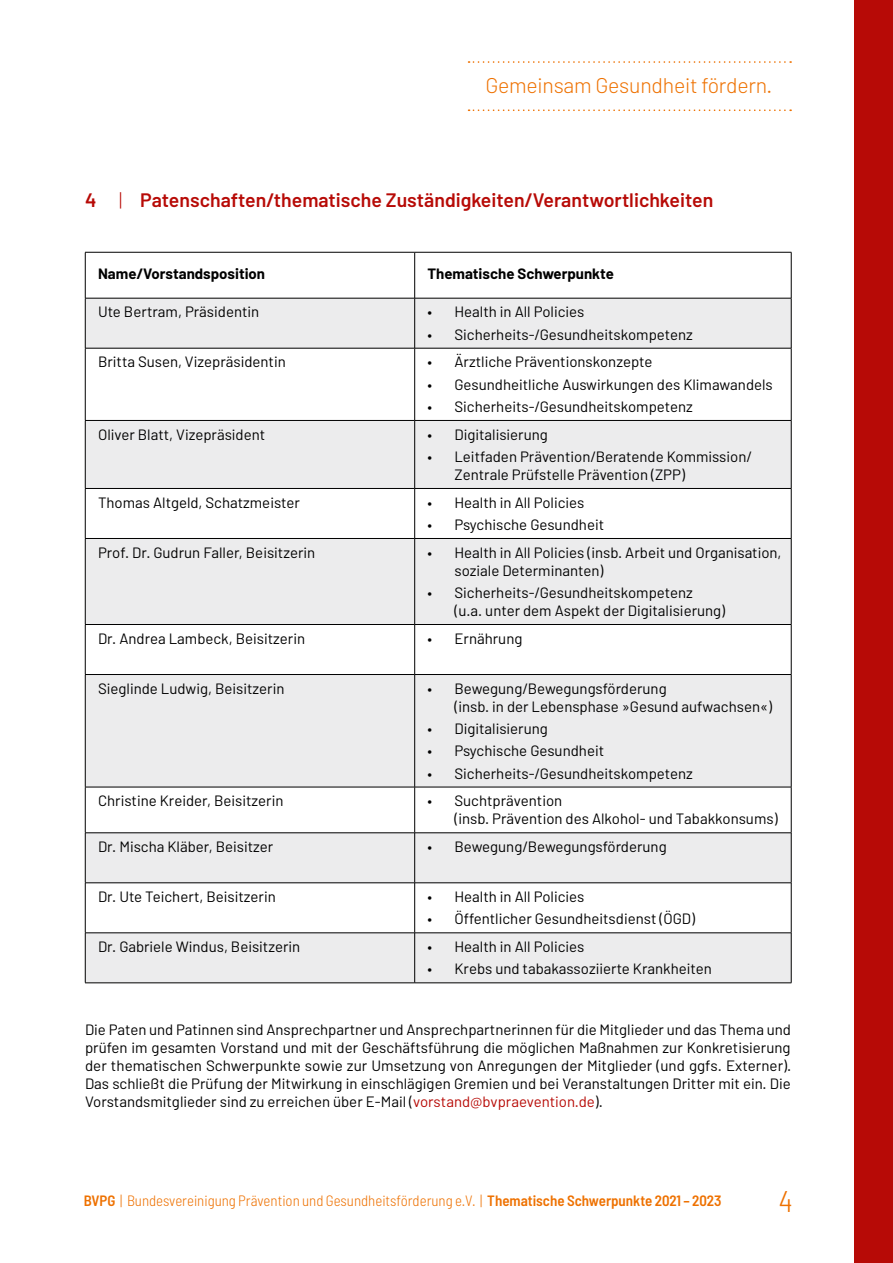
<style>
.page{position:relative;width:893px;height:1263px;background:#fff}
.page>*{position:absolute;margin:0;border:0;box-sizing:border-box;transform-origin:0 0}
.t1{font:300 semi-condensed 30px "Barlow";color:#ee7100}
.t2{font:300 21.3px "Barlow";letter-spacing:-.01em;color:#ee7100}
.t3{font:600 19.5px "Barlow";color:#b70a06}
.t4{font:15px/18px "Barlow";color:#000}
.t5{font:300 semi-condensed 15px "Barlow";color:#ee7100}
.t6{font:700 15px "Barlow";color:#000}
.s1{font-weight:300}
.s2{color:#b70a06}
.s3{font-weight:600}
</style>
<div class="page">
<div style="left:855px;top:0;width:38px;height:1263px;background:#b70a06"></div>
<svg style="left:469px;top:61px;width:322px;height:2px"></svg>
<svg style="left:469px;top:109px;width:322px;height:2px"></svg>
<svg style="left:86px;top:299px;width:705px;height:683px;fill:#ececed"></svg>
<hr style="left:85px;top:252px;width:330px;height:1px;background:#000">
<hr style="left:85px;top:252px;width:1px;height:46px;background:#000">
<hr style="left:415px;top:252px;width:376px;height:1px;background:#000">
<hr style="left:414px;top:252px;width:1px;height:46px;background:#000">
<hr style="left:791px;top:252px;width:1px;height:46px;background:#000">
<hr style="left:85px;top:298px;width:330px;height:1px;background:#000">
<hr style="left:85px;top:298px;width:1px;height:50px;background:#000">
<hr style="left:415px;top:298px;width:376px;height:1px;background:#000">
<hr style="left:414px;top:298px;width:1px;height:50px;background:#000">
<hr style="left:791px;top:298px;width:1px;height:50px;background:#000">
<hr style="left:85px;top:348px;width:330px;height:1px;background:#000">
<hr style="left:85px;top:348px;width:1px;height:72px;background:#000">
<hr style="left:415px;top:348px;width:376px;height:1px;background:#000">
<hr style="left:414px;top:348px;width:1px;height:72px;background:#000">
<hr style="left:791px;top:348px;width:1px;height:72px;background:#000">
<hr style="left:85px;top:420px;width:330px;height:1px;background:#000">
<hr style="left:85px;top:421px;width:1px;height:67px;background:#000">
<hr style="left:415px;top:420px;width:376px;height:1px;background:#000">
<hr style="left:414px;top:421px;width:1px;height:67px;background:#000">
<hr style="left:791px;top:421px;width:1px;height:67px;background:#000">
<hr style="left:85px;top:488px;width:330px;height:1px;background:#000">
<hr style="left:85px;top:489px;width:1px;height:49px;background:#000">
<hr style="left:415px;top:488px;width:376px;height:1px;background:#000">
<hr style="left:414px;top:489px;width:1px;height:49px;background:#000">
<hr style="left:791px;top:489px;width:1px;height:49px;background:#000">
<hr style="left:85px;top:538px;width:330px;height:1px;background:#000">
<hr style="left:85px;top:539px;width:1px;height:85px;background:#000">
<hr style="left:415px;top:538px;width:376px;height:1px;background:#000">
<hr style="left:414px;top:539px;width:1px;height:85px;background:#000">
<hr style="left:791px;top:539px;width:1px;height:85px;background:#000">
<hr style="left:85px;top:624px;width:330px;height:1px;background:#000">
<hr style="left:85px;top:625px;width:1px;height:49px;background:#000">
<hr style="left:415px;top:624px;width:376px;height:1px;background:#000">
<hr style="left:414px;top:625px;width:1px;height:49px;background:#000">
<hr style="left:791px;top:625px;width:1px;height:49px;background:#000">
<hr style="left:85px;top:674px;width:330px;height:1px;background:#000">
<hr style="left:85px;top:675px;width:1px;height:112px;background:#000">
<hr style="left:415px;top:674px;width:376px;height:1px;background:#000">
<hr style="left:414px;top:675px;width:1px;height:112px;background:#000">
<hr style="left:791px;top:675px;width:1px;height:112px;background:#000">
<hr style="left:85px;top:787px;width:330px;height:1px;background:#000">
<hr style="left:85px;top:787px;width:1px;height:45px;background:#000">
<hr style="left:415px;top:787px;width:376px;height:1px;background:#000">
<hr style="left:414px;top:787px;width:1px;height:45px;background:#000">
<hr style="left:791px;top:787px;width:1px;height:45px;background:#000">
<hr style="left:85px;top:832px;width:330px;height:1px;background:#000">
<hr style="left:85px;top:833px;width:1px;height:49px;background:#000">
<hr style="left:415px;top:832px;width:376px;height:1px;background:#000">
<hr style="left:414px;top:833px;width:1px;height:49px;background:#000">
<hr style="left:791px;top:833px;width:1px;height:49px;background:#000">
<hr style="left:85px;top:882px;width:330px;height:1px;background:#000">
<hr style="left:85px;top:883px;width:1px;height:49px;background:#000">
<hr style="left:415px;top:882px;width:376px;height:1px;background:#000">
<hr style="left:414px;top:883px;width:1px;height:49px;background:#000">
<hr style="left:791px;top:883px;width:1px;height:49px;background:#000">
<hr style="left:85px;top:932px;width:330px;height:1px;background:#000">
<hr style="left:85px;top:933px;width:1px;height:49px;background:#000">
<hr style="left:415px;top:932px;width:376px;height:1px;background:#000">
<hr style="left:414px;top:933px;width:1px;height:49px;background:#000">
<hr style="left:791px;top:933px;width:1px;height:49px;background:#000">
<hr style="left:85px;top:982px;width:330px;height:1px;background:#000">
<hr style="left:415px;top:982px;width:376px;height:1px;background:#000">
<h2 class="t2" style="left:485px;top:72px;width:289px">Gemeinsam Gesundheit fördern.</h2>
<h2 class="t3" style="left:85px;top:188px;width:630px">4 <span class="s1">|</span> Patenschaften/thematische Zuständigkeiten/Verantwortlichkeiten</h2>
<p class="t6" style="left:98px;top:264px;width:169px">Name/Vorstandsposition</p>
<p class="t6" style="left:427px;top:264px;width:188px">Thematische Schwerpunkte</p>
<p class="t4" style="left:98px;top:303px;width:163px">Ute Bertram, Präsidentin</p>
<p class="t4" style="left:427px;top:303px;width:159px">• Health in All Policies</p>
<p class="t4" style="left:427px;top:325px;width:267px">• Sicherheits-/Gesundheitskompetenz</p>
<p class="t4" style="left:98px;top:353px;width:189px">Britta Susen, Vizepräsidentin</p>
<p class="t4" style="left:427px;top:353px;width:226px">• Ärztliche Präventionskonzepte</p>
<p class="t4" style="left:427px;top:375px;width:347px">• Gesundheitliche Auswirkungen des Klimawandels</p>
<p class="t4" style="left:427px;top:397px;width:267px">• Sicherheits-/Gesundheitskompetenz</p>
<p class="t4" style="left:98px;top:425px;width:169px">Oliver Blatt, Vizepräsident</p>
<p class="t4" style="left:427px;top:425px;width:122px">• Digitalisierung</p>
<p class="t4" style="left:454px;top:447px;width:299px;text-indent:-27px">• Leitfaden Prävention/Beratende Kommission/<br>Zentrale Prüfstelle Prävention (ZPP)</p>
<p class="t4" style="left:98px;top:493px;width:203px">Thomas Altgeld, Schatzmeister</p>
<p class="t4" style="left:427px;top:493px;width:159px">• Health in All Policies</p>
<p class="t4" style="left:427px;top:515px;width:178px">• Psychische Gesundheit</p>
<p class="t4" style="left:98px;top:543px;width:219px">Prof. Dr. Gudrun Faller, Beisitzerin</p>
<p class="t4" style="left:454px;top:543px;width:328px;text-indent:-27px">• Health in All Policies (insb. Arbeit und Organisation, soziale Determinanten)</p>
<p class="t4" style="left:454px;top:583px;width:272px;text-indent:-27px">• Sicherheits-/Gesundheitskompetenz<br>(u.a. unter dem Aspekt der Digitalisierung)</p>
<p class="t4" style="left:98px;top:629px;width:209px">Dr. Andrea Lambeck, Beisitzerin</p>
<p class="t4" style="left:427px;top:629px;width:96px">• Ernährung</p>
<p class="t4" style="left:98px;top:679px;width:188px">Sieglinde Ludwig, Beisitzerin</p>
<p class="t4" style="left:454px;top:679px;width:319px;text-indent:-27px">• Bewegung/Bewegungsförderung<br>(insb. in der Lebensphase »Gesund aufwachsen«)</p>
<p class="t4" style="left:427px;top:719px;width:122px">• Digitalisierung</p>
<p class="t4" style="left:427px;top:741px;width:178px">• Psychische Gesundheit</p>
<p class="t4" style="left:427px;top:764px;width:267px">• Sicherheits-/Gesundheitskompetenz</p>
<p class="t4" style="left:98px;top:791px;width:187px">Christine Kreider, Beisitzerin</p>
<p class="t4" style="left:454px;top:791px;width:325px;text-indent:-27px">• Suchtprävention<br>(insb. Prävention des Alkohol- und Tabakkonsums)</p>
<p class="t4" style="left:98px;top:837px;width:177px">Dr. Mischa Kläber, Beisitzer</p>
<p class="t4" style="left:427px;top:837px;width:241px">• Bewegung/Bewegungsförderung</p>
<p class="t4" style="left:98px;top:887px;width:179px">Dr. Ute Teichert, Beisitzerin</p>
<p class="t4" style="left:427px;top:887px;width:159px">• Health in All Policies</p>
<p class="t4" style="left:427px;top:909px;width:269px">• Öffentlicher Gesundheitsdienst (ÖGD)</p>
<p class="t4" style="left:98px;top:937px;width:204px">Dr. Gabriele Windus, Beisitzerin</p>
<p class="t4" style="left:427px;top:937px;width:159px">• Health in All Policies</p>
<p class="t4" style="left:427px;top:959px;width:286px">• Krebs und tabakassoziierte Krankheiten</p>
<p class="t4" style="left:85px;top:1020px;width:708px;text-align:justify">Die Paten und Patinnen sind Ansprechpartner und Ansprechpartnerinnen für die Mitglieder und das Thema und prüfen im gesamten Vorstand und mit der Geschäftsführung die möglichen Maßnahmen zur Konkretisierung der thematischen Schwerpunkte sowie zur Umsetzung von Anregungen der Mitglieder (und ggfs. Externer).<br>Das schließt die Prüfung der Mitwirkung in einschlägigen Gremien und bei Veranstaltungen Dritter mit ein. Die Vorstandsmitglieder sind zu erreichen über E-Mail (<span class="s2">vorstand@bvpraevention.de</span>).</p>
<p class="t5" style="left:84px;top:1191px;width:639px"><span class="s3">BVPG</span> | Bundesvereinigung Prävention und Gesundheitsförderung e.V. | <span class="s3">Thematische Schwerpunkte 2021 – 2023</span></p>
<h1 class="t1" style="left:779px;top:1182px;width:15px">4</h1>
</div>
